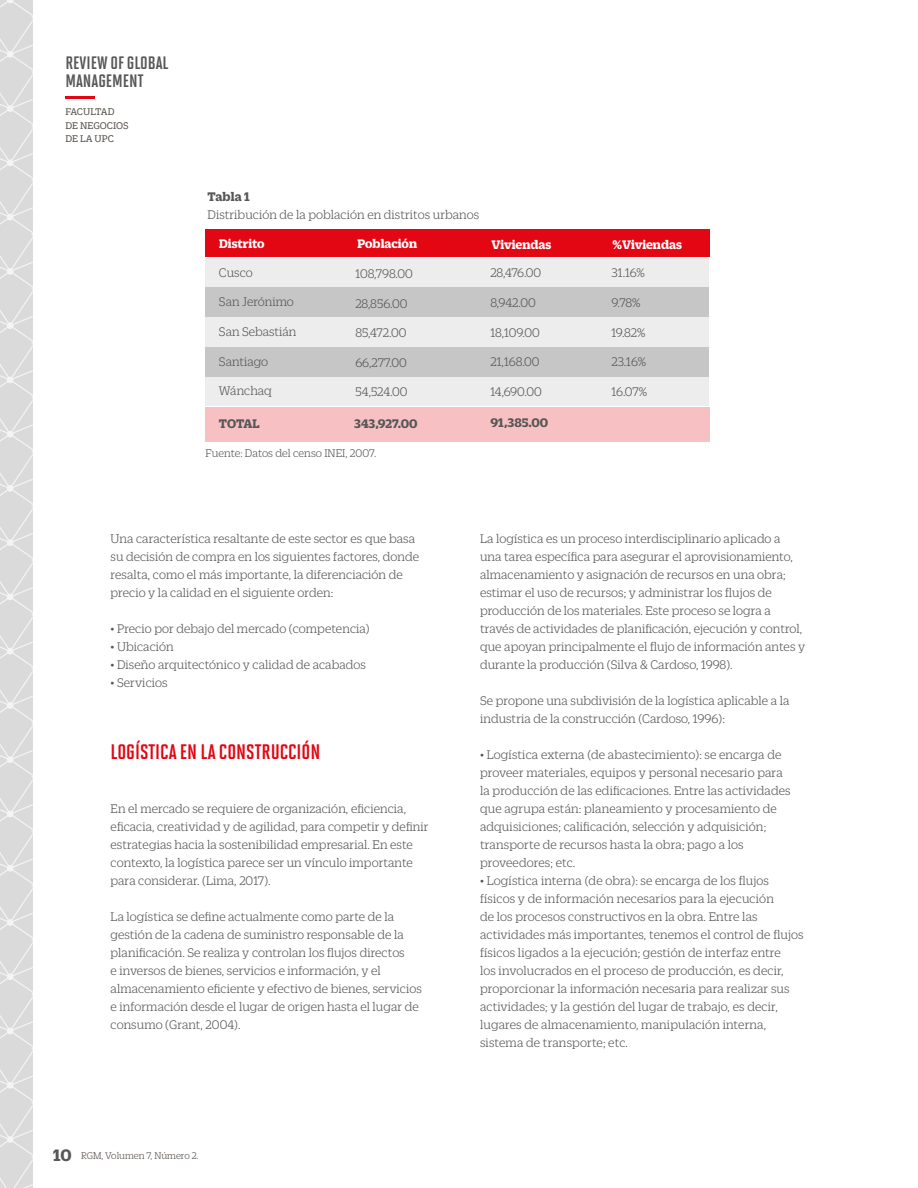
<style>
.page{position:relative;width:918px;height:1188px;background:#fff}
.page>*{position:absolute;margin:0;border:0;box-sizing:border-box;transform-origin:0 0}
.t1{font:700 21px "Solano Gothic MVB Std";color:#e30613}
.t2{font:700 18px/18.6px "Solano Gothic MVB Std";color:#575756}
.t3{font:700 18px "Zizou Slab";color:#575756}
.t4{font:300 13.5px/18px "Zizou Slab";letter-spacing:.005em;color:#575756}
.t5{font:700 13.5px "Zizou Slab";color:#fff}
.t6{font:700 13.5px "Zizou Slab";color:#575756}
.t7{font:300 12px "Zizou Slab";color:#575756}
.t8{font:10.5px/13.5px "Zizou Slab";color:#57514e}
.t9{font:300 10.5px "Zizou Slab";color:#57514e}
</style>
<div class="page">
<svg style="left:0;top:0;width:33px;height:1188px;background:#dcdcdc"></svg>
<hr style="left:65px;top:96px;width:29px;height:3px;background:#e30613">
<div style="left:205px;top:258px;width:504px;height:29px;background:#ededed"></div>
<div style="left:205px;top:317px;width:504px;height:30px;background:#ededed"></div>
<div style="left:205px;top:377px;width:504px;height:29px;background:#ededed"></div>
<div style="left:205px;top:347px;width:504px;height:30px;background:#c6c6c6"></div>
<div style="left:205px;top:287px;width:504px;height:30px;background:#c6c6c6"></div>
<div style="left:205px;top:230px;width:505px;height:27px;background:#e30613"></div>
<div style="left:205px;top:407px;width:505px;height:35px;background:#f7c1c4"></div>
<h2 class="t2" style="left:65px;top:53px;width:105px">REVIEW OF GLOBAL<br>MANAGEMENT</h2>
<p class="t8" style="left:65px;top:104px;width:65px">FACULTAD<br>DE NEGOCIOS<br>DE LA UPC</p>
<p class="t6" style="left:207px;top:187px;width:44px">Tabla 1</p>
<p class="t4" style="left:207px;top:204px;width:273px">Distribución de la población en distritos urbanos</p>
<p class="t5" style="left:219px;top:235px;width:47px">Distrito</p>
<p class="t5" style="left:358px;top:235px;width:61px">Población</p>
<p class="t5" style="left:492px;top:235px;width:61px">Viviendas</p>
<p class="t5" style="left:613px;top:235px;width:71px">%Viviendas</p>
<p class="t4" style="left:219px;top:257px;width:79px;line-height:29.5px">Cusco<br>San Jerónimo<br>San Sebastián<br>Santiago<br>Wánchaq</p>
<p class="t6" style="left:219px;top:414px;width:42px">TOTAL</p>
<p class="t6" style="left:354px;top:414px;width:65px">343,927.00</p>
<p class="t6" style="left:490px;top:413px;width:59px">91,385.00</p>
<p class="t4" style="left:355px;top:258px;width:59px;line-height:29.5px">108,798.00<br>28,856.00<br>85,472.00<br>66,277.00<br>54,524.00</p>
<p class="t4" style="left:490px;top:258px;width:53px;line-height:29.5px">28,476.00<br>8,942.00<br>18,109.00<br>21,168.00<br>14,690.00</p>
<p class="t4" style="left:611px;top:258px;width:37px;line-height:29.5px">31.16%<br>9.78%<br>19.82%<br>23.16%<br>16.07%</p>
<p class="t7" style="left:205px;top:445px;width:172px">Fuente: Datos del censo INEI, 2007.</p>
<p class="t4" style="left:111px;top:529px;width:310px">Una característica resaltante de este sector es que basa su decisión de compra en los siguientes factores, donde resalta, como el más importante, la diferenciación de precio y la calidad en el siguiente orden:</p>
<p class="t4" style="left:111px;top:619px;width:261px">• Precio por debajo del mercado (competencia)</p>
<p class="t4" style="left:111px;top:637px;width:65px">• Ubicación</p>
<p class="t4" style="left:111px;top:655px;width:257px">• Diseño arquitectónico y calidad de acabados</p>
<p class="t4" style="left:111px;top:673px;width:59px">• Servicios</p>
<h1 class="t1" style="left:111px;top:741px;width:211px">LOGÍSTICA EN LA CONSTRUCCIÓN</h1>
<p class="t4" style="left:111px;top:799px;width:319px">En el mercado se requiere de organización, eficiencia, eficacia, creatividad y de agilidad, para competir y definir estrategias hacia la sostenibilidad empresarial. En este contexto, la logística parece ser un vínculo importante para considerar. (Lima, 2017).</p>
<p class="t4" style="left:111px;top:907px;width:313px">La logística se define actualmente como parte de la gestión de la cadena de suministro responsable de la planificación. Se realiza y controlan los flujos directos<br>e inversos de bienes, servicios e información, y el almacenamiento eficiente y efectivo de bienes, servicios e información desde el lugar de origen hasta el lugar de consumo (Grant, 2004).</p>
<h2 class="t3" style="left:53px;top:1143px;width:20px">10</h2>
<p class="t9" style="left:81px;top:1149px;width:119px">RGM, Volumen 7, Número 2.</p>
<p class="t4" style="left:480px;top:529px;width:327px">La logística es un proceso interdisciplinario aplicado a una tarea específica para asegurar el aprovisionamiento, almacenamiento y asignación de recursos en una obra; estimar el uso de recursos; y administrar los flujos de producción de los materiales. Este proceso se logra a través de actividades de planificación, ejecución y control, que apoyan principalmente el flujo de información antes y durante la producción (Silva &amp; Cardoso, 1998).</p>
<p class="t4" style="left:480px;top:691px;width:311px">Se propone una subdivisión de la logística aplicable a la industria de la construcción (Cardoso, 1996):</p>
<p class="t4" style="left:480px;top:745px;width:312px">• Logística externa (de abastecimiento): se encarga de proveer materiales, equipos y personal necesario para la producción de las edificaciones. Entre las actividades que agrupa están: planeamiento y procesamiento de adquisiciones; calificación, selección y adquisición; transporte de recursos hasta la obra; pago a los proveedores; etc.</p>
<p class="t4" style="left:480px;top:871px;width:325px">• Logística interna (de obra): se encarga de los flujos físicos y de información necesarios para la ejecución<br>de los procesos constructivos en la obra. Entre las actividades más importantes, tenemos el control de flujos físicos ligados a la ejecución; gestión de interfaz entre<br>los involucrados en el proceso de producción, es decir, proporcionar la información necesaria para realizar sus actividades; y la gestión del lugar de trabajo, es decir, lugares de almacenamiento, manipulación interna, sistema de transporte; etc.</p>
</div>
